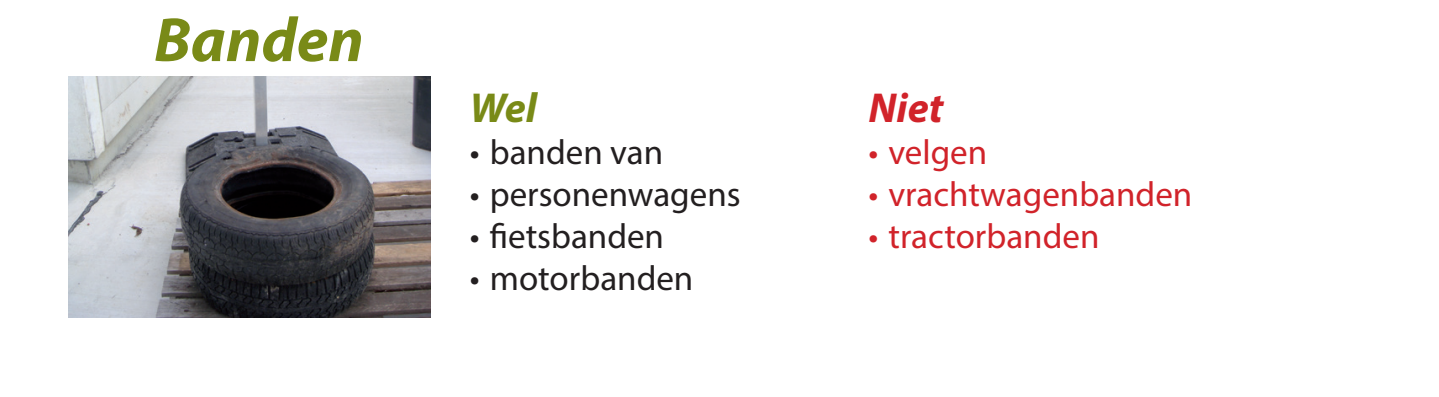
<style>
.page{position:relative;width:1439px;height:397px;background:#fff}
.page>*{position:absolute;margin:0;border:0;box-sizing:border-box;transform-origin:0 0}
.t1{font:italic 700 63px "Myriad Pro";color:#798a17}
.t2{font:italic 700 42px "Myriad Pro";color:#d1232a}
.t3{font:italic 700 42px "Myriad Pro";color:#798a17}
.t4{font:35px "Myriad Pro";color:#231f20}
.t5{font:35px "Myriad Pro";color:#d1232a}
</style>
<div class="page">
<img style="left:68px;top:76px;width:362px;height:242px">
<h1 class="t1" style="left:154px;top:-1px;width:211px">Banden</h1>
<p class="t3" style="left:470px;top:80px;width:68px">Wel</p>
<p class="t4" style="left:470px;top:131px;width:195px">• banden van</p>
<p class="t4" style="left:470px;top:173px;width:272px">• personenwagens</p>
<p class="t4" style="left:470px;top:215px;width:196px">• fietsbanden</p>
<p class="t4" style="left:470px;top:257px;width:225px">• motorbanden</p>
<p class="t2" style="left:868px;top:80px;width:76px">Niet</p>
<p class="t5" style="left:868px;top:131px;width:120px">• velgen</p>
<p class="t5" style="left:868px;top:173px;width:325px">• vrachtwagenbanden</p>
<p class="t5" style="left:868px;top:215px;width:232px">• tractorbanden</p>
</div>
